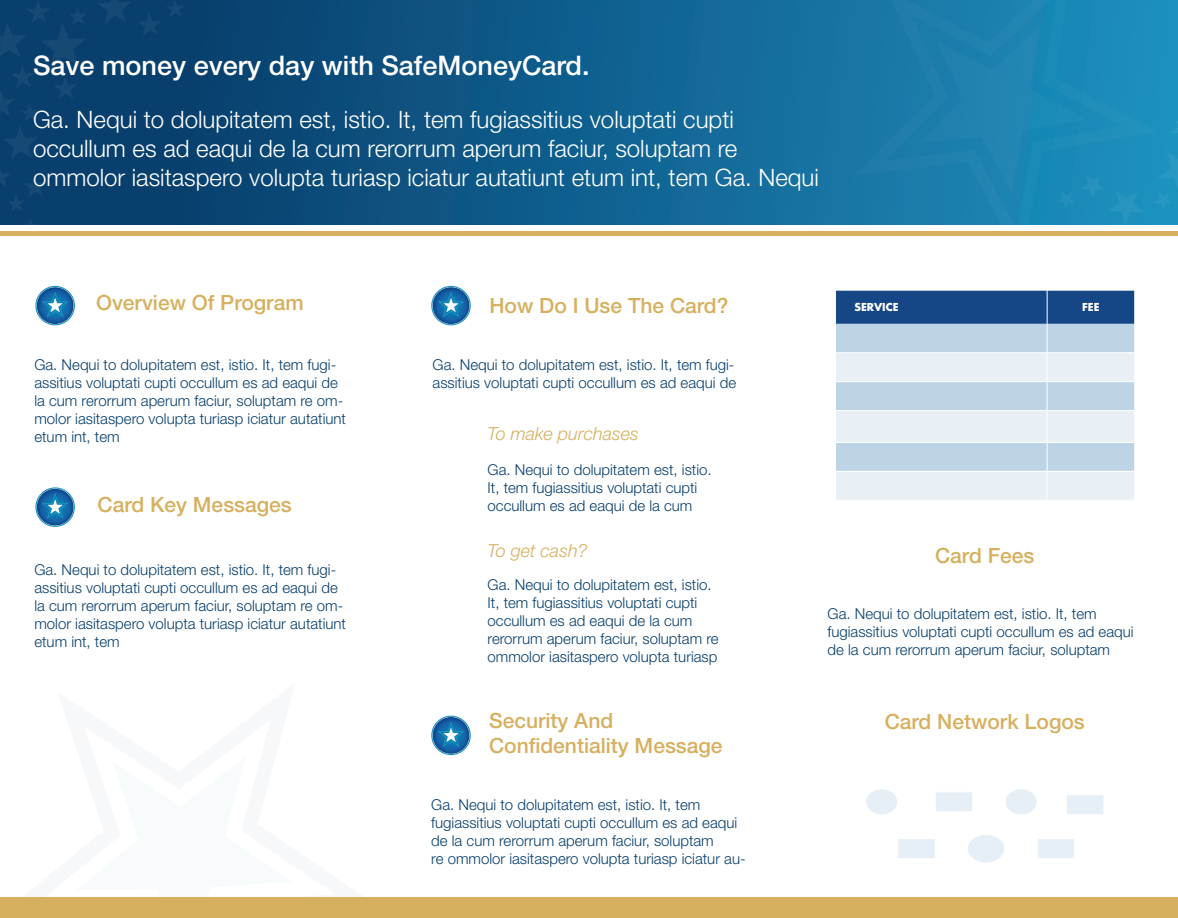
<style>
.page{position:relative;width:1178px;height:918px;background:#fff}
.page>*{position:absolute;margin:0;border:0;box-sizing:border-box;transform-origin:0 0}
.t1{font:500 27px "Helvetica Neue";color:#fff}
.t2{font:300 24px/28.8px "Helvetica Neue";color:#fff}
.t3{font:500 21px/25.2px "Helvetica Neue";color:#d7b05f}
.t4{font:italic 300 18px "Helvetica Neue";color:#d7b05f}
.t5{font:300 15px/18px "Helvetica Neue";color:#083f6d}
.t6{font:700 10.65px "Futura";color:#fff}
</style>
<div class="page">
<svg style="left:433px;top:718px;width:35px;height:35px"></svg>
<div style="left:433px;top:718px;width:35px;height:35px;border:2px solid #fff;border-radius:18px"></div>
<div style="left:432px;top:717px;width:37px;height:37px;border:2px solid #fff;border-radius:50%"></div>
<div style="left:431px;top:716px;width:39px;height:39px;border:1px solid #1c92bf;border-radius:50%"></div>
<svg style="left:437px;top:721px;width:28px;height:26px"></svg>
<svg style="left:433px;top:288px;width:35px;height:35px"></svg>
<div style="left:433px;top:288px;width:35px;height:35px;border:2px solid #fff;border-radius:18px"></div>
<div style="left:432px;top:287px;width:37px;height:37px;border:2px solid #fff;border-radius:50%"></div>
<div style="left:431px;top:286px;width:39px;height:39px;border:1px solid #1c92bf;border-radius:50%"></div>
<svg style="left:437px;top:291px;width:28px;height:27px"></svg>
<svg style="left:38px;top:490px;width:35px;height:35px"></svg>
<div style="left:38px;top:490px;width:35px;height:35px;border:2px solid #fff;border-radius:18px"></div>
<div style="left:37px;top:489px;width:37px;height:37px;border:2px solid #fff;border-radius:50%"></div>
<div style="left:35px;top:487px;width:40px;height:40px;border:1px solid #1c92bf;border-radius:50%"></div>
<svg style="left:41px;top:493px;width:28px;height:26px"></svg>
<svg style="left:76px;top:897px;width:216px;height:1px"></svg>
<svg style="left:0;top:0;width:1177px;height:224px;background:#0e5786"></svg>
<svg style="left:38px;top:288px;width:35px;height:35px"></svg>
<div style="left:38px;top:288px;width:35px;height:35px;border:2px solid #fff;border-radius:18px"></div>
<div style="left:37px;top:287px;width:37px;height:37px;border:2px solid #fff;border-radius:50%"></div>
<div style="left:35px;top:286px;width:40px;height:39px;border:1px solid #1c92bf;border-radius:50%"></div>
<svg style="left:41px;top:291px;width:28px;height:27px"></svg>
<hr style="left:0;top:231px;width:1177px;height:4px;background:#d7b05f">
<div style="left:0;top:898px;width:1177px;height:20px;background:#d7b05f"></div>
<svg style="left:0;top:165px;width:47px;height:47px;background:#0a406e"></svg>
<svg style="left:5px;top:218px;width:40px;height:18px"></svg>
<svg style="left:0;top:0;width:87px;height:159px;background:#0a406e"></svg>
<svg style="left:97px;top:0;width:87px;height:36px;background:#0a416e"></svg>
<svg style="left:836px;top:411px;width:298px;height:89px;background:#dae7f1"></svg>
<hr style="left:1046px;top:411px;width:1px;height:31px;background:#fff">
<hr style="left:835px;top:442px;width:211px;height:1px;background:#fff">
<hr style="left:1046px;top:442px;width:88px;height:1px;background:#fff">
<hr style="left:835px;top:471px;width:211px;height:1px;background:#fff">
<hr style="left:1046px;top:471px;width:88px;height:1px;background:#fff">
<svg style="left:1046px;top:443px;width:1px;height:57px"></svg>
<svg style="left:835px;top:290px;width:300px;height:120px;background:#9bb5d1"></svg>
<svg style="left:1134px;top:443px;width:1px;height:28px"></svg>
<div style="left:897px;top:838px;width:38px;height:21px;background:#e7eff6;border:1px solid #fff"></div>
<div style="left:935px;top:792px;width:37px;height:20px;background:#e7eff6;border:1px solid #fff"></div>
<div style="left:1066px;top:795px;width:37px;height:20px;background:#e7eff6;border:1px solid #fff"></div>
<div style="left:1036px;top:838px;width:38px;height:21px;background:#e7eff6;border:1px solid #fff"></div>
<div style="left:967px;top:834px;width:37px;height:29px;background:#e7eff6;border-radius:50%"></div>
<div style="left:966px;top:834px;width:38px;height:29px;border:1px solid #fff;border-radius:50%"></div>
<div style="left:1004px;top:789px;width:33px;height:26px;background:#e7eff6;border-radius:50%"></div>
<div style="left:1004px;top:789px;width:33px;height:26px;border:1px solid #fff;border-radius:50%"></div>
<div style="left:865px;top:789px;width:32px;height:26px;background:#e7eff6;border-radius:50%"></div>
<div style="left:865px;top:789px;width:32px;height:26px;border:1px solid #fff;border-radius:50%"></div>
<svg style="left:854px;top:0;width:302px;height:236px;background:#2d88b1"></svg>
<svg style="left:1153px;top:151px;width:24px;height:59px"></svg>
<svg style="left:1169px;top:119px;width:8px;height:23px"></svg>
<svg style="left:918px;top:25px;width:225px;height:199px;background:#1c86b3"></svg>
<hr style="left:794px;top:231px;width:383px;height:4px;background:#d7b05f">
<p class="t1" style="left:33px;top:50px;width:558px">Save money every day with SafeMoneyCard.</p>
<p class="t2" style="left:33px;top:105px;width:787px">Ga. Nequi to dolupitatem est, istio. It, tem fugiassitius voluptati cupti occullum es ad eaqui de la cum rerorrum aperum faciur, soluptam re ommolor iasitaspero volupta turiasp iciatur autatiunt etum int, tem Ga. Nequi</p>
<p class="t3" style="left:96px;top:290px;width:209px">Overview Of Program</p>
<p class="t3" style="left:489px;top:292px;width:240px">How Do I Use The Card?</p>
<p class="t5" style="left:34px;top:355px;width:313px">Ga. Nequi to dolupitatem est, istio. It, tem fugi&shy;assitius voluptati cupti occullum es ad eaqui de la cum rerorrum aperum faciur, soluptam re om&shy;molor iasitaspero volupta turiasp iciatur autatiunt etum int, tem</p>
<p class="t5" style="left:432px;top:355px;width:305px">Ga. Nequi to dolupitatem est, istio. It, tem fugi&shy;assitius voluptati cupti occullum es ad eaqui de</p>
<p class="t4" style="left:487px;top:423px;width:153px">To make purchases</p>
<p class="t3" style="left:98px;top:491px;width:196px">Card Key Messages</p>
<p class="t5" style="left:34px;top:560px;width:313px">Ga. Nequi to dolupitatem est, istio. It, tem fugi&shy;assitius voluptati cupti occullum es ad eaqui de la cum rerorrum aperum faciur, soluptam re om&shy;molor iasitaspero volupta turiasp iciatur autatiunt etum int, tem</p>
<p class="t5" style="left:487px;top:461px;width:225px">Ga. Nequi to dolupitatem est, istio.<br>It, tem fugiassitius voluptati cupti occullum es ad eaqui de la cum</p>
<p class="t4" style="left:487px;top:540px;width:101px">To get cash?</p>
<p class="t5" style="left:487px;top:575px;width:232px">Ga. Nequi to dolupitatem est, istio.<br>It, tem fugiassitius voluptati cupti occullum es ad eaqui de la cum rerorrum aperum faciur, soluptam re ommolor iasitaspero volupta turiasp</p>
<p class="t3" style="left:489px;top:708px;width:235px">Security And<br>Confidentiality Message</p>
<p class="t5" style="left:431px;top:796px;width:316px">Ga. Nequi to dolupitatem est, istio. It, tem fugiassitius voluptati cupti occullum es ad eaqui de la cum rerorrum aperum faciur, soluptam<br>re ommolor iasitaspero volupta turiasp iciatur au-</p>
<p class="t6" style="left:854px;top:300px;width:46px">SERVICE</p>
<p class="t6" style="left:1081px;top:300px;width:19px">FEE</p>
<p class="t3" style="left:934px;top:543px;width:101px">Card Fees</p>
<p class="t5" style="left:827px;top:604px;width:307px">Ga. Nequi to dolupitatem est, istio. It, tem fugiassitius voluptati cupti occullum es ad eaqui de la cum rerorrum aperum faciur, soluptam</p>
<p class="t3" style="left:884px;top:709px;width:201px">Card Network Logos</p>
</div>
